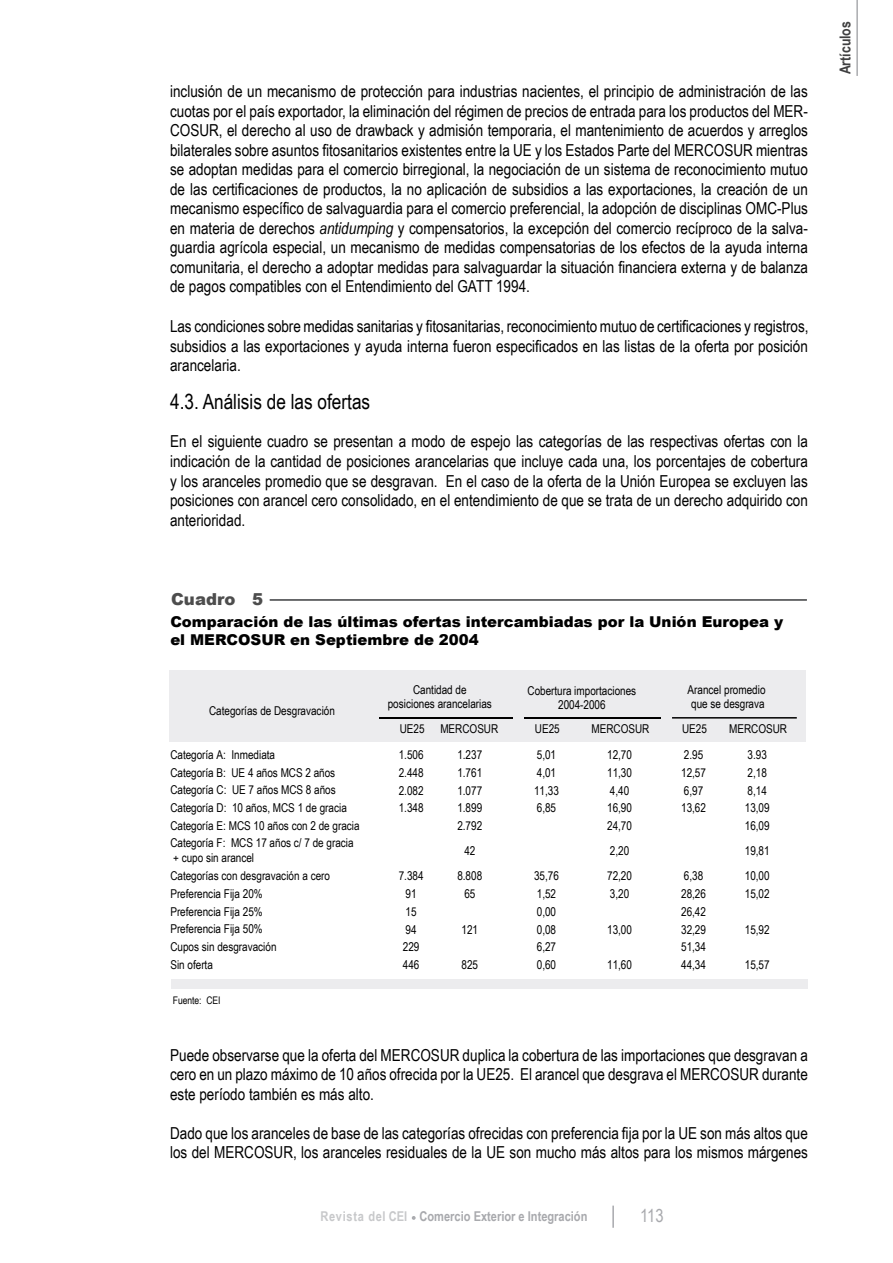
<style>
.page{position:relative;width:893px;height:1263px;background:#fff}
.page>*{position:absolute;margin:0;border:0;box-sizing:border-box;transform-origin:0 0}
.subtitulo{font:21px "Arial Narrow";color:#000}
.t1{font:18px "Arial Narrow";color:#a8a9ad}
.cuerpo_central{font:16.5px/19.5px "Arial Narrow";color:#000;text-align:justify}
.Body_Text{font:16.5px/19.8px "Arial Narrow";color:#000;text-align:justify}
.t2{font:900 16.5px "Arial";color:#4d4d4d}
.t3{font:900 15px/18px "Arial";color:#000}
.t4{font:700 15px "Arial Narrow";color:#3f3f40}
.t5{font:700 13.5px "Arial Narrow";color:#a8a9ad}
.t6{font:12.15px/14.5px "Arial Narrow";color:#000;text-align:center}
.t7{font:10.5px "Arial Narrow";letter-spacing:-.005em;color:#000}
.s1{font-style:italic}
.s2{color:#c7c8ca}
</style>
<div class="page">
<hr style="left:612px;top:1205px;width:2px;height:23px;background:#a8a9ad">
<hr style="left:856px;top:0;width:2px;height:76px;background:#aaabaf">
<svg style="left:412px;top:1216px;width:4px;height:4px"></svg>
<div style="left:169px;top:671px;width:636px;height:71px;background:#ececee"></div>
<hr style="left:270px;top:599px;width:537px;height:2px;background:#57585a">
<div style="left:172px;top:979px;width:636px;height:10px;background:#ececee"></div>
<hr style="left:380px;top:717px;width:133px;height:1px;background:#000">
<hr style="left:524px;top:717px;width:137px;height:1px;background:#000">
<hr style="left:672px;top:717px;width:125px;height:1px;background:#000">
<p class="cuerpo_central" style="left:170px;top:81px;width:639px">inclusión de un mecanismo de protección para industrias nacientes, el principio de administración de las cuotas por el país exportador, la eliminación del régimen de precios de entrada para los productos del MER-COSUR, el derecho al uso de drawback y admisión temporaria, el mantenimiento de acuerdos y arreglos bilaterales sobre asuntos fitosanitarios existentes entre la UE y los Estados Parte del MERCOSUR mientras se adoptan medidas para el comercio birregional, la negociación de un sistema de reconocimiento mutuo de las certificaciones de productos, la no aplicación de subsidios a las exportaciones, la creación de un mecanismo específico de salvaguardia para el comercio preferencial, la adopción de disciplinas OMC-Plus en materia de derechos <span class="s1">antidumping</span> y compensatorios, la excepción del comercio recíproco de la salva&shy;guardia agrícola especial, un mecanismo de medidas compensatorias de los efectos de la ayuda interna comunitaria, el derecho a adoptar medidas para salvaguardar la situación financiera externa y de balanza de pagos compatibles con el Entendimiento del GATT 1994.</p>
<p class="Body_Text" style="left:170px;top:315px;width:640px">Las condiciones sobre medidas sanitarias y fitosanitarias, reconocimiento mutuo de certificaciones y registros, subsidios a las exportaciones y ayuda interna fueron especificados en las listas de la oferta por posición arancelaria.</p>
<p class="subtitulo" style="left:170px;top:386px;width:202px">4.3. Análisis de las ofertas</p>
<p class="Body_Text" style="left:170px;top:431px;width:639px">En el siguiente cuadro se presentan a modo de espejo las categorías de las respectivas ofertas con la indicación de la cantidad de posiciones arancelarias que incluye cada una, los porcentajes de cobertura y los aranceles promedio que se desgravan. En el caso de la oferta de la Unión Europea se excluyen las posiciones con arancel cero consolidado, en el entendimiento de que se trata de un derecho adquirido con anterioridad.</p>
<p class="t2" style="left:171px;top:587px;width:93px">Cuadro 5</p>
<p class="t3" style="left:170px;top:612px;width:614px">Comparación de las últimas ofertas intercambiadas por la Unión Europea y el MERCOSUR en Septiembre de 2004</p>
<p class="t6" style="left:209px;top:703px;width:127px">Categorías de Desgravación</p>
<p class="t6" style="left:388px;top:682px;width:106px">Cantidad de<br>posiciones arancelarias</p>
<p class="t6" style="left:528px;top:683px;width:110px">Cobertura importaciones<br>2004-2006</p>
<p class="t6" style="left:688px;top:682px;width:79px;text-align:left">Arancel promedio que se desgrava</p>
<p class="t6" style="left:400px;top:721px;width:26px">UE25</p>
<p class="t6" style="left:440px;top:721px;width:59px">MERCOSUR</p>
<p class="t6" style="left:535px;top:721px;width:26px">UE25</p>
<p class="t6" style="left:591px;top:721px;width:59px">MERCOSUR</p>
<p class="t6" style="left:682px;top:721px;width:26px">UE25</p>
<p class="t6" style="left:729px;top:721px;width:59px">MERCOSUR</p>
<p class="t6" style="left:170px;top:747px;width:106px">Categoría A: Inmediata</p>
<p class="t6" style="left:399px;top:747px;width:26px">1.506</p>
<p class="t6" style="left:457px;top:747px;width:26px">1.237</p>
<p class="t6" style="left:537px;top:747px;width:21px">5,01</p>
<p class="t6" style="left:607px;top:747px;width:26px">12,70</p>
<p class="t6" style="left:684px;top:747px;width:21px">2.95</p>
<p class="t6" style="left:748px;top:747px;width:21px">3.93</p>
<p class="t6" style="left:170px;top:765px;width:166px">Categoría B: UE 4 años MCS 2 años</p>
<p class="t6" style="left:399px;top:765px;width:26px">2.448</p>
<p class="t6" style="left:457px;top:765px;width:26px">1.761</p>
<p class="t6" style="left:537px;top:765px;width:21px">4,01</p>
<p class="t6" style="left:607px;top:765px;width:26px">11,30</p>
<p class="t6" style="left:681px;top:765px;width:26px">12,57</p>
<p class="t6" style="left:748px;top:765px;width:21px">2,18</p>
<p class="t6" style="left:170px;top:782px;width:167px">Categoría C: UE 7 años MCS 8 años</p>
<p class="t6" style="left:399px;top:783px;width:26px">2.082</p>
<p class="t6" style="left:457px;top:783px;width:26px">1.077</p>
<p class="t6" style="left:534px;top:783px;width:26px">11,33</p>
<p class="t6" style="left:610px;top:783px;width:21px">4,40</p>
<p class="t6" style="left:684px;top:783px;width:21px">6,97</p>
<p class="t6" style="left:748px;top:783px;width:21px">8,14</p>
<p class="t6" style="left:170px;top:800px;width:178px">Categoría D: 10 años, MCS 1 de gracia</p>
<p class="t6" style="left:399px;top:800px;width:26px">1.348</p>
<p class="t6" style="left:457px;top:800px;width:26px">1.899</p>
<p class="t6" style="left:537px;top:800px;width:21px">6,85</p>
<p class="t6" style="left:607px;top:800px;width:26px">16,90</p>
<p class="t6" style="left:681px;top:800px;width:26px">13,62</p>
<p class="t6" style="left:745px;top:800px;width:26px">13,09</p>
<p class="t6" style="left:170px;top:818px;width:191px">Categoría E: MCS 10 años con 2 de gracia</p>
<p class="t6" style="left:457px;top:818px;width:26px">2.792</p>
<p class="t6" style="left:607px;top:818px;width:26px">24,70</p>
<p class="t6" style="left:745px;top:818px;width:26px">16,09</p>
<p class="t6" style="left:170px;top:835px;width:185px;text-align:left">Categoría F: MCS 17 años c/ 7 de gracia + cupo sin arancel</p>
<p class="t6" style="left:464px;top:843px;width:13px">42</p>
<p class="t6" style="left:610px;top:843px;width:21px">2,20</p>
<p class="t6" style="left:745px;top:843px;width:26px">19,81</p>
<p class="t6" style="left:170px;top:868px;width:161px">Categorías con desgravación a cero</p>
<p class="t6" style="left:399px;top:868px;width:26px">7.384</p>
<p class="t6" style="left:457px;top:868px;width:26px">8.808</p>
<p class="t6" style="left:534px;top:868px;width:26px">35,76</p>
<p class="t6" style="left:607px;top:868px;width:26px">72,20</p>
<p class="t6" style="left:684px;top:868px;width:21px">6,38</p>
<p class="t6" style="left:745px;top:868px;width:26px">10,00</p>
<p class="t6" style="left:170px;top:886px;width:94px">Preferencia Fija 20%</p>
<p class="t6" style="left:406px;top:886px;width:13px">91</p>
<p class="t6" style="left:464px;top:886px;width:13px">65</p>
<p class="t6" style="left:537px;top:886px;width:21px">1,52</p>
<p class="t6" style="left:610px;top:886px;width:21px">3,20</p>
<p class="t6" style="left:681px;top:886px;width:26px">28,26</p>
<p class="t6" style="left:745px;top:886px;width:26px">15,02</p>
<p class="t6" style="left:170px;top:903px;width:94px">Preferencia Fija 25%</p>
<p class="t6" style="left:406px;top:904px;width:13px">15</p>
<p class="t6" style="left:537px;top:904px;width:21px">0,00</p>
<p class="t6" style="left:681px;top:904px;width:26px">26,42</p>
<p class="t6" style="left:170px;top:921px;width:94px">Preferencia Fija 50%</p>
<p class="t6" style="left:406px;top:921px;width:13px">94</p>
<p class="t6" style="left:462px;top:921px;width:18px">121</p>
<p class="t6" style="left:537px;top:921px;width:21px">0,08</p>
<p class="t6" style="left:607px;top:921px;width:26px">13,00</p>
<p class="t6" style="left:681px;top:921px;width:26px">32,29</p>
<p class="t6" style="left:745px;top:921px;width:26px">15,92</p>
<p class="t6" style="left:170px;top:939px;width:108px">Cupos sin desgravación</p>
<p class="t6" style="left:403px;top:939px;width:18px">229</p>
<p class="t6" style="left:537px;top:939px;width:21px">6,27</p>
<p class="t6" style="left:681px;top:939px;width:26px">51,34</p>
<p class="t6" style="left:170px;top:956px;width:44px">Sin oferta</p>
<p class="t6" style="left:403px;top:957px;width:18px">446</p>
<p class="t6" style="left:462px;top:957px;width:18px">825</p>
<p class="t6" style="left:537px;top:957px;width:21px">0,60</p>
<p class="t6" style="left:607px;top:957px;width:26px">11,60</p>
<p class="t6" style="left:681px;top:957px;width:26px">44,34</p>
<p class="t6" style="left:745px;top:957px;width:26px">15,57</p>
<p class="t7" style="left:173px;top:992px;width:49px">Fuente: CEI</p>
<p class="cuerpo_central" style="left:170px;top:1044px;width:639px">Puede observarse que la oferta del MERCOSUR duplica la cobertura de las importaciones que desgravan a cero en un plazo máximo de 10 años ofrecida por la UE25. El arancel que desgrava el MERCOSUR durante este período también es más alto.</p>
<p class="cuerpo_central" style="left:170px;top:1122px;width:639px">Dado que los aranceles de base de las categorías ofrecidas con preferencia fija por la UE son más altos que los del MERCOSUR, los aranceles residuales de la UE son mucho más altos para los mismos márgenes</p>
<p class="t5" style="left:320px;top:1206px;width:269px"><span class="s2">Revista del CEI</span> Comercio Exterior e Integración</p>
<p class="t1" style="left:640px;top:1202px;width:25px">113</p>
<p class="t4" style="left:834px;top:74px;width:55px;rotate:-90deg">Artículos</p>
</div>
